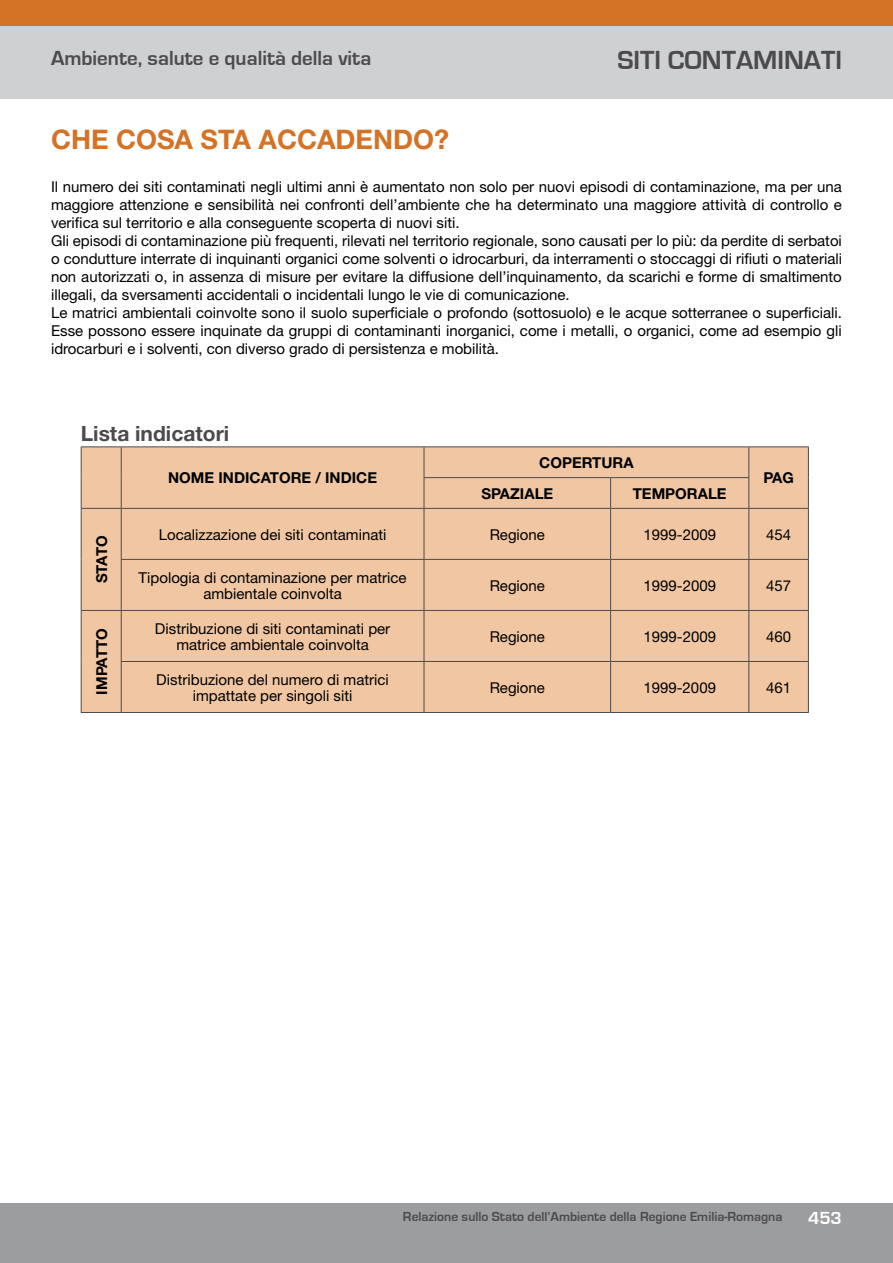
<style>
.page{position:relative;width:893px;height:1263px;background:#fff}
.page>*{position:absolute;margin:0;border:0;box-sizing:border-box;transform-origin:0 0}
.t1{font:700 27px "Eurostile";color:#4b4b4d}
.t2{font:700 27px "Helvetica Neue";color:#d47225}
.t3{font:700 21px "Eurostile";color:#4b4b4d}
.t4{font:700 21px "Helvetica Neue";color:#4b4b4d}
.t5{font:700 18px "Eurostile";color:#fff}
.t6{font:15px/18px "Helvetica Neue";color:#000;text-align:center}
.t7{font:700 15px "Helvetica Neue";color:#000}
.t8{font:700 15px "Helvetica Neue";color:#000}
.t9{font:700 13.5px "Eurostile";color:#4b4b4d}
</style>
<div class="page">
<div style="left:0;top:1204px;width:893px;height:59px;background:#9c9d9f"></div>
<div style="left:0;top:0;width:893px;height:99px;background:#cfd0d2"></div>
<div style="left:0;top:0;width:893px;height:26px;background:#d47225"></div>
<div style="left:82px;top:447px;width:726px;height:265px;background:#f0c7a2"></div>
<hr style="left:81px;top:446px;width:40px;height:1px;background:#4b4b4d">
<hr style="left:81px;top:447px;width:1px;height:31px;background:#4b4b4d">
<hr style="left:121px;top:446px;width:303px;height:1px;background:#4b4b4d">
<hr style="left:121px;top:447px;width:1px;height:31px;background:#4b4b4d">
<hr style="left:81px;top:478px;width:1px;height:30px;background:#4b4b4d">
<hr style="left:121px;top:478px;width:1px;height:30px;background:#4b4b4d">
<hr style="left:424px;top:446px;width:187px;height:1px;background:#4b4b4d">
<hr style="left:424px;top:447px;width:1px;height:30px;background:#4b4b4d">
<hr style="left:611px;top:446px;width:138px;height:1px;background:#4b4b4d">
<hr style="left:749px;top:446px;width:60px;height:1px;background:#4b4b4d">
<hr style="left:748px;top:447px;width:1px;height:30px;background:#4b4b4d">
<hr style="left:808px;top:447px;width:1px;height:31px;background:#4b4b4d">
<hr style="left:808px;top:478px;width:1px;height:30px;background:#4b4b4d">
<hr style="left:424px;top:477px;width:187px;height:1px;background:#4b4b4d">
<hr style="left:424px;top:478px;width:1px;height:30px;background:#4b4b4d">
<hr style="left:611px;top:477px;width:138px;height:1px;background:#4b4b4d">
<hr style="left:610px;top:478px;width:1px;height:30px;background:#4b4b4d">
<hr style="left:748px;top:478px;width:1px;height:30px;background:#4b4b4d">
<hr style="left:81px;top:508px;width:40px;height:1px;background:#4b4b4d">
<hr style="left:81px;top:509px;width:1px;height:50px;background:#4b4b4d">
<hr style="left:81px;top:559px;width:1px;height:51px;background:#4b4b4d">
<hr style="left:81px;top:610px;width:40px;height:1px;background:#4b4b4d">
<hr style="left:81px;top:611px;width:1px;height:50px;background:#4b4b4d">
<hr style="left:81px;top:661px;width:1px;height:51px;background:#4b4b4d">
<hr style="left:81px;top:712px;width:40px;height:1px;background:#4b4b4d">
<hr style="left:121px;top:508px;width:303px;height:1px;background:#4b4b4d">
<hr style="left:121px;top:509px;width:1px;height:50px;background:#4b4b4d">
<hr style="left:424px;top:508px;width:187px;height:1px;background:#4b4b4d">
<hr style="left:424px;top:509px;width:1px;height:50px;background:#4b4b4d">
<hr style="left:611px;top:508px;width:138px;height:1px;background:#4b4b4d">
<hr style="left:610px;top:509px;width:1px;height:50px;background:#4b4b4d">
<hr style="left:749px;top:508px;width:60px;height:1px;background:#4b4b4d">
<hr style="left:748px;top:509px;width:1px;height:50px;background:#4b4b4d">
<hr style="left:808px;top:509px;width:1px;height:50px;background:#4b4b4d">
<hr style="left:121px;top:559px;width:303px;height:1px;background:#4b4b4d">
<hr style="left:121px;top:560px;width:1px;height:50px;background:#4b4b4d">
<hr style="left:424px;top:559px;width:187px;height:1px;background:#4b4b4d">
<hr style="left:424px;top:560px;width:1px;height:50px;background:#4b4b4d">
<hr style="left:611px;top:559px;width:138px;height:1px;background:#4b4b4d">
<hr style="left:610px;top:560px;width:1px;height:50px;background:#4b4b4d">
<hr style="left:749px;top:559px;width:60px;height:1px;background:#4b4b4d">
<hr style="left:748px;top:560px;width:1px;height:50px;background:#4b4b4d">
<hr style="left:808px;top:560px;width:1px;height:50px;background:#4b4b4d">
<hr style="left:121px;top:610px;width:303px;height:1px;background:#4b4b4d">
<hr style="left:121px;top:611px;width:1px;height:50px;background:#4b4b4d">
<hr style="left:424px;top:610px;width:187px;height:1px;background:#4b4b4d">
<hr style="left:424px;top:611px;width:1px;height:50px;background:#4b4b4d">
<hr style="left:611px;top:610px;width:138px;height:1px;background:#4b4b4d">
<hr style="left:610px;top:611px;width:1px;height:50px;background:#4b4b4d">
<hr style="left:749px;top:610px;width:60px;height:1px;background:#4b4b4d">
<hr style="left:748px;top:611px;width:1px;height:50px;background:#4b4b4d">
<hr style="left:808px;top:611px;width:1px;height:50px;background:#4b4b4d">
<hr style="left:121px;top:661px;width:303px;height:1px;background:#4b4b4d">
<hr style="left:121px;top:662px;width:1px;height:50px;background:#4b4b4d">
<hr style="left:424px;top:661px;width:187px;height:1px;background:#4b4b4d">
<hr style="left:424px;top:662px;width:1px;height:50px;background:#4b4b4d">
<hr style="left:611px;top:661px;width:138px;height:1px;background:#4b4b4d">
<hr style="left:610px;top:662px;width:1px;height:50px;background:#4b4b4d">
<hr style="left:749px;top:661px;width:60px;height:1px;background:#4b4b4d">
<hr style="left:748px;top:662px;width:1px;height:50px;background:#4b4b4d">
<hr style="left:808px;top:662px;width:1px;height:50px;background:#4b4b4d">
<hr style="left:121px;top:712px;width:303px;height:1px;background:#4b4b4d">
<hr style="left:424px;top:712px;width:187px;height:1px;background:#4b4b4d">
<hr style="left:611px;top:712px;width:138px;height:1px;background:#4b4b4d">
<hr style="left:749px;top:712px;width:60px;height:1px;background:#4b4b4d">
<h2 class="t3" style="left:51px;top:47px;width:322px">Ambiente, salute e qualità della vita</h2>
<h1 class="t1" style="left:606px;top:45px;width:237px">QUALITÀ DELL’ARIA</h1>
<h1 class="t1" style="left:617px;top:45px;width:226px">SITI CONTAMINATI</h1>
<h1 class="t2" style="left:51px;top:122px;width:400px">CHE COSA STA ACCADENDO?</h1>
<p class="t6" style="left:51px;top:177px;width:792px;text-align:left">Il numero dei siti contaminati negli ultimi anni è aumentato non solo per nuovi episodi di contaminazione, ma per una maggiore attenzione e sensibilità nei confronti dell’ambiente che ha determinato una maggiore attività di controllo e verifica sul territorio e alla conseguente scoperta di nuovi siti.<br>Gli episodi di contaminazione più frequenti, rilevati nel territorio regionale, sono causati per lo più: da perdite di serbatoi o condutture interrate di inquinanti organici come solventi o idrocarburi, da interramenti o stoccaggi di rifiuti o materiali non autorizzati o, in assenza di misure per evitare la diffusione dell’inquinamento, da scarichi e forme di smaltimento illegali, da sversamenti accidentali o incidentali lungo le vie di comunicazione.<br>Le matrici ambientali coinvolte sono il suolo superficiale o profondo (sottosuolo) e le acque sotterranee o superficiali.<br>Esse possono essere inquinate da gruppi di contaminanti inorganici, come i metalli, o organici, come ad esempio gli idrocarburi e i solventi, con diverso grado di persistenza e mobilità.</p>
<h2 class="t4" style="left:81px;top:421px;width:150px">Lista indicatori</h2>
<p class="t7" style="left:168px;top:469px;width:210px">NOME INDICATORE / INDICE</p>
<p class="t7" style="left:539px;top:453px;width:96px">COPERTURA</p>
<p class="t7" style="left:481px;top:484px;width:73px">SPAZIALE</p>
<p class="t7" style="left:633px;top:484px;width:95px">TEMPORALE</p>
<p class="t7" style="left:763px;top:469px;width:32px">PAG</p>
<p class="t8" style="left:92px;top:583px;width:49px;rotate:-90deg">STATO</p>
<p class="t6" style="left:159px;top:525px;width:229px">Localizzazione dei siti contaminati</p>
<p class="t6" style="left:490px;top:525px;width:57px">Regione</p>
<p class="t6" style="left:643px;top:525px;width:74px">1999-2009</p>
<p class="t6" style="left:766px;top:525px;width:27px">454</p>
<p class="t6" style="left:139px;top:569px;width:270px;line-height:16.5px">Tipologia di contaminazione per matrice ambientale coinvolta</p>
<p class="t6" style="left:490px;top:576px;width:57px">Regione</p>
<p class="t6" style="left:643px;top:576px;width:74px">1999-2009</p>
<p class="t6" style="left:766px;top:576px;width:27px">457</p>
<p class="t8" style="left:92px;top:694px;width:68px;rotate:-90deg">IMPATTO</p>
<p class="t6" style="left:155px;top:620px;width:237px;line-height:16.5px">Distribuzione di siti contaminati per matrice ambientale coinvolta</p>
<p class="t6" style="left:490px;top:627px;width:57px">Regione</p>
<p class="t6" style="left:643px;top:627px;width:74px">1999-2009</p>
<p class="t6" style="left:766px;top:627px;width:27px">460</p>
<p class="t6" style="left:156px;top:671px;width:234px;line-height:16.5px">Distribuzione del numero di matrici impattate per singoli siti</p>
<p class="t6" style="left:490px;top:678px;width:57px">Regione</p>
<p class="t6" style="left:643px;top:678px;width:74px">1999-2009</p>
<p class="t6" style="left:766px;top:678px;width:27px">461</p>
<p class="t9" style="left:403px;top:1209px;width:381px">Relazione sullo Stato dell’Ambiente della Regione Emilia-Romagna</p>
<p class="t5" style="left:808px;top:1208px;width:35px">453</p>
</div>
